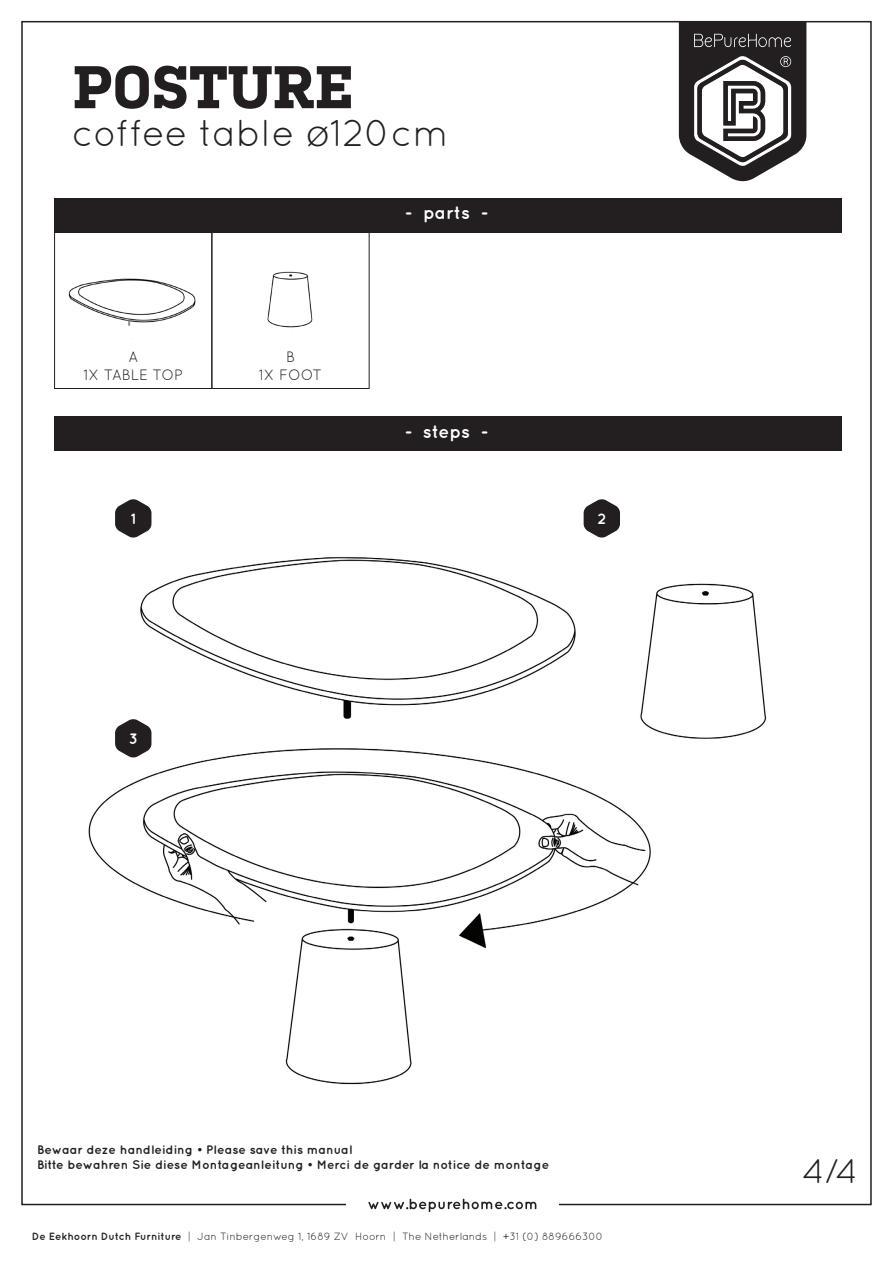
<style>
.page{position:relative;width:893px;height:1263px;background:#fff}
.page>*{position:absolute;margin:0;border:0;box-sizing:border-box;transform-origin:0 0}
.t1{font:700 60px "Kulturista";color:#231f20}
.t2{font:37.5px "Quicksand";color:#231f20}
.t3{font:34.35px "Quicksand";color:#231f20}
.t4{font:700 18px "Quicksand";color:#fff}
.t5{font:15px "Quicksand";color:#231f20}
.t6{font:700 15px "Quicksand";color:#fff}
.t7{font:700 12.3px "Quicksand";color:#231f20}
.t8{font:10.5px "Quicksand";color:#231f20}
.s1{font-weight:700}
</style>
<div class="page">
<svg style="left:679px;top:21px;width:127px;height:160px"></svg>
<svg style="left:368px;top:1199px;width:168px;height:13px"></svg>
<div style="left:54px;top:198px;width:788px;height:34px;background:#231f20"></div>
<div style="left:54px;top:417px;width:788px;height:34px;background:#231f20"></div>
<div style="left:54px;top:231px;width:158px;height:158px;border:1px solid #231f20"></div>
<div style="left:211px;top:231px;width:158px;height:158px;border:1px solid #231f20"></div>
<img style="left:68px;top:278px;width:128px;height:48px">
<img style="left:267px;top:271px;width:46px;height:57px">
<img style="left:88px;top:557px;width:679px;height:528px">
<svg style="left:115px;top:499px;width:37px;height:39px"></svg>
<svg style="left:114px;top:718px;width:38px;height:41px"></svg>
<svg style="left:583px;top:499px;width:37px;height:39px"></svg>
<p class="t1" style="left:72px;top:53px;width:282px">POSTURE</p>
<p class="t2" style="left:72px;top:111px;width:378px">coffee table ø120cm</p>
<p class="t5" style="left:128px;top:348px;width:11px">A</p>
<p class="t5" style="left:84px;top:366px;width:101px">1X TABLE TOP</p>
<p class="t6" style="left:131px;top:510px;width:7px">1</p>
<p class="t5" style="left:286px;top:348px;width:10px">B</p>
<p class="t5" style="left:259px;top:366px;width:65px">1X FOOT</p>
<p class="t6" style="left:129px;top:730px;width:11px">3</p>
<p class="t4" style="left:405px;top:202px;width:85px">- parts -</p>
<p class="t4" style="left:405px;top:421px;width:85px">- steps -</p>
<p class="t6" style="left:597px;top:510px;width:10px">2</p>
<p class="t7" style="left:37px;top:1142px;width:317px">Bewaar deze handleiding • Please save this manual</p>
<p class="t7" style="left:37px;top:1157px;width:514px">Bitte bewahren Sie diese Montageanleitung • Merci de garder la notice de montage</p>
<p class="t3" style="left:802px;top:1151px;width:58px">4/4</p>
<p class="t8" style="left:32px;top:1230px;width:573px"><span class="s1">De Eekhoorn Dutch Furniture</span> | Jan Tinbergenweg 1, 1689 ZV Hoorn | The Netherlands | +31 (0) 889666300</p>
</div>
